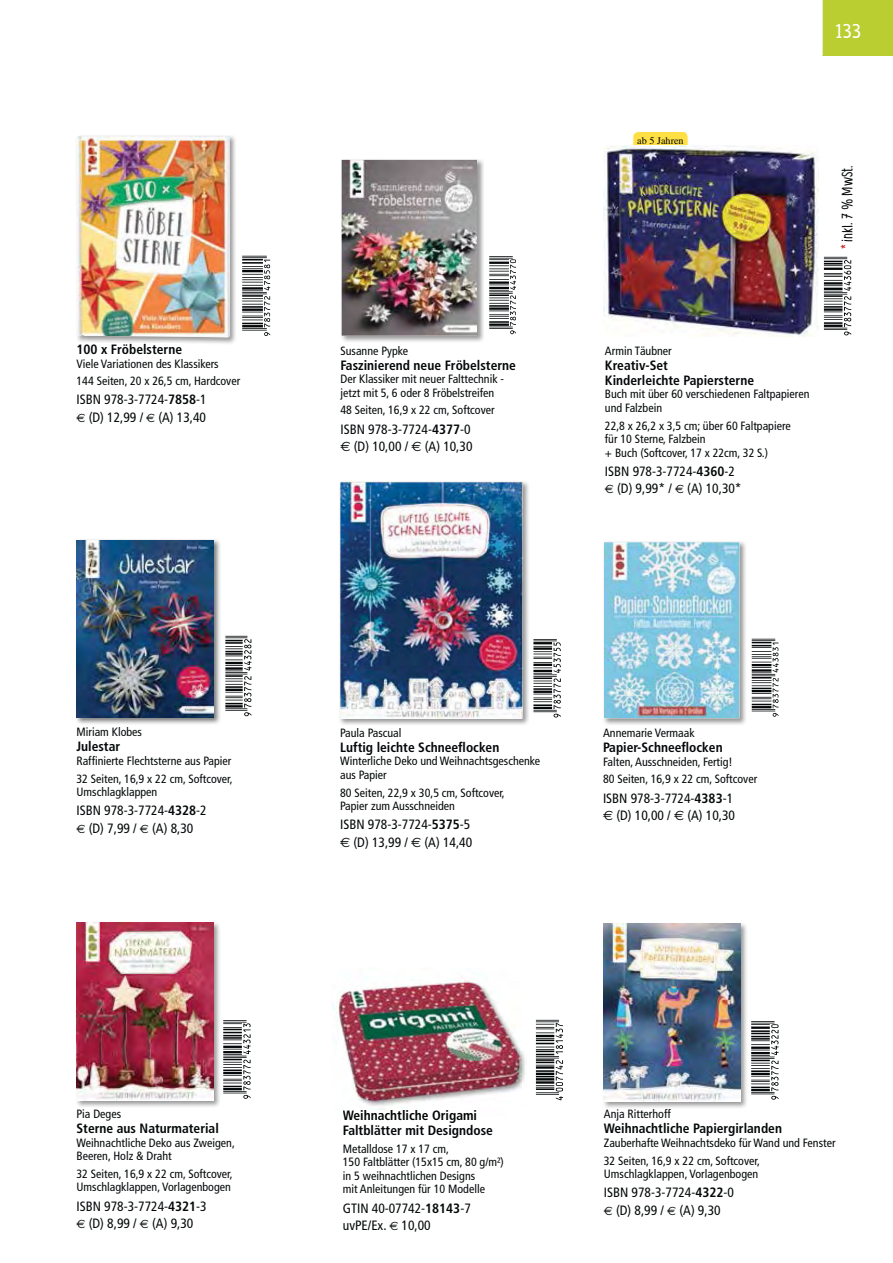
<style>
.page{position:relative;width:893px;height:1263px;background:#fff}
.page>*{position:absolute;margin:0;border:0;box-sizing:border-box;transform-origin:0 0}
.t1{font:21px "Info";color:#fff}
.t2{font:14.85px "Supernettcn";color:#040809}
.t3{font:condensed 13.5px/17.7px "Frutiger";color:#040809}
.t4{font:700 condensed 13.5px/15px "Frutiger";color:#040809}
.t5{font:700 condensed 13.5px "Frutiger";color:#010202}
.t6{font:condensed 12px/13.5px "Frutiger";color:#040809}
.t7{font:10.2px "Times";color:#040809}
.s1{font-weight:700}
.s2{font-family:"Euro Sans";font-stretch:normal;font-size:12px}
.s3{font-family:"Euro Sans";font-stretch:normal}
.s4{color:#cd2027}
</style>
<div class="page">
<div style="left:822px;top:0;width:70px;height:56px;background:#bace32"></div>
<svg style="left:632px;top:131px;width:57px;height:15px"></svg>
<svg style="left:242px;top:256px;width:28px;height:80px"></svg>
<img style="left:76px;top:136px;width:160px;height:208px">
<img style="left:77px;top:136px;width:153px;height:201px">
<svg style="left:223px;top:1020px;width:27px;height:79px"></svg>
<img style="left:76px;top:922px;width:144px;height:185px">
<img style="left:77px;top:923px;width:136px;height:177px">
<svg style="left:823px;top:257px;width:28px;height:78px"></svg>
<img style="left:604px;top:146px;width:214px;height:191px">
<svg style="left:533px;top:639px;width:28px;height:79px"></svg>
<img style="left:339px;top:481px;width:190px;height:244px">
<img style="left:340px;top:482px;width:183px;height:237px">
<svg style="left:225px;top:636px;width:26px;height:80px"></svg>
<img style="left:76px;top:539px;width:144px;height:185px">
<img style="left:77px;top:540px;width:137px;height:178px">
<svg style="left:489px;top:256px;width:27px;height:78px"></svg>
<img style="left:342px;top:159px;width:142px;height:183px">
<img style="left:341px;top:160px;width:136px;height:176px">
<svg style="left:751px;top:639px;width:27px;height:78px"></svg>
<img style="left:603px;top:541px;width:143px;height:184px">
<img style="left:604px;top:542px;width:135px;height:176px">
<svg style="left:536px;top:1020px;width:27px;height:80px"></svg>
<img style="left:333px;top:979px;width:192px;height:131px">
<svg style="left:751px;top:1021px;width:27px;height:79px"></svg>
<img style="left:603px;top:923px;width:144px;height:185px">
<img style="left:604px;top:923px;width:136px;height:178px">
<p class="t5" style="left:77px;top:344px;width:72px">100 F öb l</p>
<p class="t4" style="left:101px;top:343px;width:82px">x r e sterne</p>
<p class="t6" style="left:77px;top:355px;width:165px;line-height:17.7px">Viele Variationen des Klassikers<br>144 Seiten, 20 x 26,5 cm, Hardcover</p>
<p class="t3" style="left:77px;top:392px;width:132px">ISBN 978-3-7724-<span class="s1">7858</span>-1 <span class="s2">€</span> (D) 12,99 / <span class="s2">€</span> (A) 13,40</p>
<p class="t6" style="left:77px;top:726px;width:67px">Miriam Klobes</p>
<p class="t4" style="left:77px;top:740px;width:45px">Julestar</p>
<p class="t6" style="left:77px;top:753px;width:157px;line-height:17.7px">Raffinierte Flechtsterne aus Papier<br>32 Seiten, 16,9 x 22 cm, Softcover,</p>
<p class="t6" style="left:77px;top:786px;width:82px">Umschlagklappen</p>
<p class="t3" style="left:77px;top:803px;width:132px">ISBN 978-3-7724-<span class="s1">4328</span>-2 <span class="s2">€</span> (D) 7,99 / <span class="s2">€</span> (A) 8,30</p>
<p class="t6" style="left:340px;top:345px;width:69px">Susanne Pypke</p>
<p class="t4" style="left:340px;top:359px;width:177px">Faszinierend neue Fröbelsterne</p>
<p class="t6" style="left:340px;top:373px;width:165px">Der Klassiker mit neuer Falttechnik - jetzt mit 5, 6 oder 8 Fröbelstreifen</p>
<p class="t6" style="left:340px;top:404px;width:156px">48 Seiten, 16,9 x 22 cm, Softcover</p>
<p class="t3" style="left:340px;top:421px;width:133px">ISBN 978-3-7724-<span class="s1">4377</span>-0 <span class="s3">€</span> (D) 10,00 / <span class="s3">€</span> (A) 10,30</p>
<h1 class="t1" style="left:834px;top:19px;width:29px">133</h1>
<p class="t7" style="left:637px;top:136px;width:48px">ab 5 Jahren</p>
<p class="t2" style="left:840px;top:249px;width:85px;rotate:-90deg"><span class="s4">*</span> inkl. 7 % MwSt.</p>
<p class="t6" style="left:605px;top:345px;width:68px">Armin Täubner</p>
<p class="t4" style="left:605px;top:359px;width:151px">Kreativ-Set<br>Kinderleichte Papiersterne</p>
<p class="t6" style="left:605px;top:388px;width:206px">Buch mit über 60 verschiedenen Faltpapieren und Falzbein</p>
<p class="t6" style="left:605px;top:420px;width:187px">22,8 x 26,2 x 3,5 cm; über 60 Faltpapiere für 10 Sterne, Falzbein<br>+ Buch (Softcover, 17 x 22cm, 32 S.)</p>
<p class="t3" style="left:605px;top:463px;width:138px">ISBN 978-3-7724-<span class="s1">4360</span>-2 <span class="s2">€</span> (D) 9,99* / <span class="s2">€</span> (A) 10,30*</p>
<p class="t6" style="left:340px;top:727px;width:63px">Paula Pascual</p>
<p class="t4" style="left:340px;top:741px;width:161px">Luftig leichte Schneeflocken</p>
<p class="t6" style="left:340px;top:755px;width:201px">Winterliche Deko und Weihnachtsgeschenke aus Papier</p>
<p class="t6" style="left:340px;top:787px;width:166px">80 Seiten, 22,9 x 30,5 cm, Softcover,<br>Papier zum Ausschneiden</p>
<p class="t3" style="left:340px;top:817px;width:133px">ISBN 978-3-7724-<span class="s1">5375</span>-5 <span class="s3">€</span> (D) 13,99 / <span class="s3">€</span> (A) 14,40</p>
<p class="t6" style="left:603px;top:727px;width:93px">Annemarie Vermaak</p>
<p class="t4" style="left:603px;top:741px;width:121px">Papier-Schneeflocken</p>
<p class="t6" style="left:603px;top:754px;width:156px;line-height:17.7px">Falten, Ausschneiden, Fertig!<br>80 Seiten, 16,9 x 22 cm, Softcover</p>
<p class="t3" style="left:603px;top:790px;width:133px">ISBN 978-3-7724-<span class="s1">4383</span>-1 <span class="s3">€</span> (D) 10,00 / <span class="s3">€</span> (A) 10,30</p>
<p class="t6" style="left:77px;top:1108px;width:46px">Pia Deges</p>
<p class="t4" style="left:77px;top:1122px;width:144px">Sterne aus Naturmaterial</p>
<p class="t6" style="left:77px;top:1137px;width:160px">Weihnachtliche Deko aus Zweigen,<br>Beeren, Holz &amp; Draht</p>
<p class="t6" style="left:77px;top:1168px;width:157px">32 Seiten, 16,9 x 22 cm, Softcover,<br>Umschlagklappen, Vorlagenbogen</p>
<p class="t3" style="left:77px;top:1198px;width:132px">ISBN 978-3-7724-<span class="s1">4321</span>-3 <span class="s2">€</span> (D) 8,99 / <span class="s2">€</span> (A) 9,30</p>
<p class="t5" style="left:343px;top:1110px;width:136px">Weihnachtliche Origami</p>
<p class="t6" style="left:604px;top:1108px;width:68px">Anja Ritterhoff</p>
<p class="t4" style="left:604px;top:1122px;width:180px">Weihnachtliche Papiergirlanden</p>
<p class="t6" style="left:604px;top:1135px;width:233px;line-height:17.7px">Zauberhafte Weihnachtsdeko für Wand und Fenster<br>32 Seiten, 16,9 x 22 cm, Softcover,</p>
<p class="t6" style="left:604px;top:1168px;width:156px">Umschlagklappen, Vorlagenbogen</p>
<p class="t3" style="left:604px;top:1185px;width:132px">ISBN 978-3-7724-<span class="s1">4322</span>-0 <span class="s2">€</span> (D) 8,99 / <span class="s2">€</span> (A) 9,30</p>
<p class="t4" style="left:343px;top:1124px;width:152px">Faltblätter mit Designdose</p>
<p class="t6" style="left:343px;top:1143px;width:163px">Metalldose 17 x 17 cm,<br>150 Faltblätter (15x15 cm, 80 g/m²) in 5 weihnachtlichen Designs<br>mit Anleitungen für 10 Modelle</p>
<p class="t3" style="left:343px;top:1200px;width:129px">GTIN 40-07742-<span class="s1">18143</span>-7 uvPE/Ex. <span class="s2">€</span> 10,00</p>
</div>
